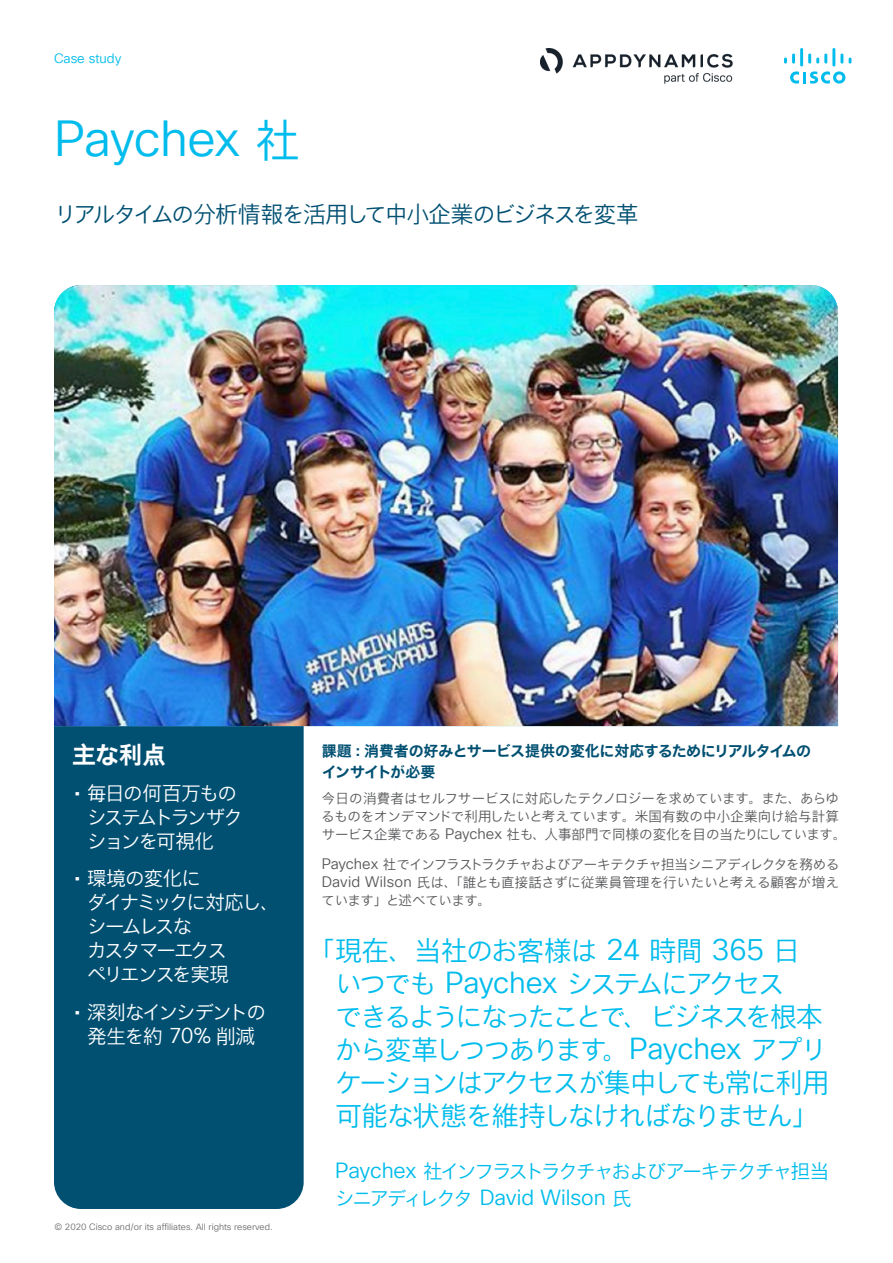
<style>
.page{position:relative;width:893px;height:1263px;background:#fff}
.page>*{position:absolute;margin:0;border:0;box-sizing:border-box;transform-origin:0 0}
.Title_Headline{font:49.5px "Cisco Sans TT Light";letter-spacing:-.02em;color:#01bcec}
.Pull_Quote_Body_colo{font:27px/33px "Cisco Sans JPN Light";letter-spacing:-.085em;color:#01bcec}
.Sidebar_Heading_2nd{font:24px "Cisco Sans JPN Bold";color:#fff}
.Title_Subhead{font:22.5px "Cisco Sans JPN Light";letter-spacing:-.06em;color:#015072}
.Pull_Quote_Author_Na{font:21.45px "Cisco Sans TT Light";letter-spacing:-.005em;color:#01bcec}
.t1{font:19.5px/24px "Cisco Sans JPN Light";letter-spacing:-.11em;color:#fff}
.Pull_Quote_Author_Na-2{font:19.5px "Cisco Sans JPN Light";letter-spacing:-.105em;color:#01bcec}
.t2{font:19.5px/24px "Cisco Sans JPN Light";letter-spacing:-.09em;color:#fff}
.t3{font:19.5px/24px "Cisco Sans JPN Light";letter-spacing:-.07em;color:#fff;text-align:center}
.Subhead3_Indigo{font:15px/21px "Cisco Sans JPN Bold";letter-spacing:-.035em;color:#015072}
.Body{font:13.5px/18px "Cisco Sans JPN Light";letter-spacing:-.005em;color:#57585a}
.t4{font:13.2px "Cisco Sans TT Light";color:#01bcec}
.t5{font:9px "Cisco Sans TT Light";color:#6c6d70}
.s1{font-family:"Cisco Sans JPN Light";font-size:45px}
.s2{font-family:"Cisco Sans TT"}
.s3{font-family:"Cisco Sans TT Light";font-size:21.45px}
.s4{font-family:"Cisco Sans TT Light";font-size:14.85px}
.s5{font-family:"Cisco Sans TT Light";font-size:29.7px}
.s6{font-family:"Cisco Sans JPN Light";font-size:19.5px}
</style>
<div class="page">
<svg style="left:790px;top:71px;width:55px;height:13px"></svg>
<svg style="left:784px;top:54px;width:11px;height:10px"></svg>
<hr style="left:800px;top:48px;width:3px;height:19px;background:#01bcec">
<svg style="left:808px;top:54px;width:19px;height:10px"></svg>
<hr style="left:832px;top:48px;width:3px;height:19px;background:#01bcec">
<svg style="left:840px;top:54px;width:3px;height:10px"></svg>
<svg style="left:849px;top:58px;width:2px;height:6px"></svg>
<img style="left:540px;top:48px;width:193px;height:36px">
<div style="left:54px;top:726px;width:250px;height:483px;background:#015072"></div>
<img style="left:54px;top:285px;width:784px;height:441px">
<p class="t4" style="left:54px;top:49px;width:69px">Case study</p>
<p class="Title_Headline" style="left:54px;top:106px;width:248px">Paychex <span class="s1">社</span></p>
<p class="Title_Subhead" style="left:54px;top:200px;width:586px">リアルタイムの分析情報を活用して中小企業のビジネスを変革</p>
<p class="Sidebar_Heading_2nd" style="left:72px;top:739px;width:96px">主な利点</p>
<p class="t2" style="left:87px;top:782px;width:158px;text-indent:-13px"><span class="s2">•</span> 毎日の何百万ものシステムトランザクションを可視化</p>
<p class="t1" style="left:87px;top:868px;width:194px;text-indent:-13px"><span class="s2">•</span> 環境の変化に<br>ダイナミックに対応し、シームレスな<br>カスタマーエクス<br>ペリエンスを実現</p>
<p class="t3" style="left:74px;top:1001px;width:193px"><span class="s2">•</span> 深刻なインシデントの発生を約 <span class="s3">70%</span> 削減</p>
<p class="t5" style="left:54px;top:1221px;width:220px">© 2020 Cisco and/or its affiliates. All rights reserved.</p>
<p class="Subhead3_Indigo" style="left:322px;top:740px;width:491px">課題：消費者の好みとサービス提供の変化に対応するためにリアルタイムのインサイトが必要</p>
<p class="Body" style="left:321px;top:790px;width:526px">今日の消費者はセルフサービスに対応したテクノロジーを求めています。また、あらゆるものをオンデマンドで利用したいと考えています。米国有数の中小企業向け給与計算サービス企業である <span class="s4">Paychex</span> 社も、人事部門で同様の変化を目の当たりにしています。</p>
<p class="Body" style="left:321px;top:856px;width:519px;text-align:justify"><span class="s4">Paychex</span> 社でインフラストラクチャおよびアーキテクチャ担当シニアディレクタを務める<span class="s4">David Wilson</span> 氏は、「誰とも直接話さずに従業員管理を行いたいと考える顧客が増えています」と述べています。</p>
<p class="Pull_Quote_Body_colo" style="left:335px;top:936px;width:496px;text-indent:-27px">「現在、当社のお客様は <span class="s5">24</span> 時間 <span class="s5">365</span> 日いつでも <span class="s5">Paychex</span> システムにアクセス<br>できるようになったことで、ビジネスを根本から変革しつつあります。<span class="s5">Paychex</span> アプリケーションはアクセスが集中しても常に利用可能な状態を維持しなければなりません」</p>
<p class="Pull_Quote_Author_Na-2" style="left:335px;top:1159px;width:496px"><span class="s3">Paychex</span> 社インフラストラクチャおよびアーキテクチャ担当</p>
<p class="Pull_Quote_Author_Na" style="left:335px;top:1184px;width:298px"><span class="s6">シニアディレクタ</span> David Wilson <span class="s6">氏</span></p>
</div>
